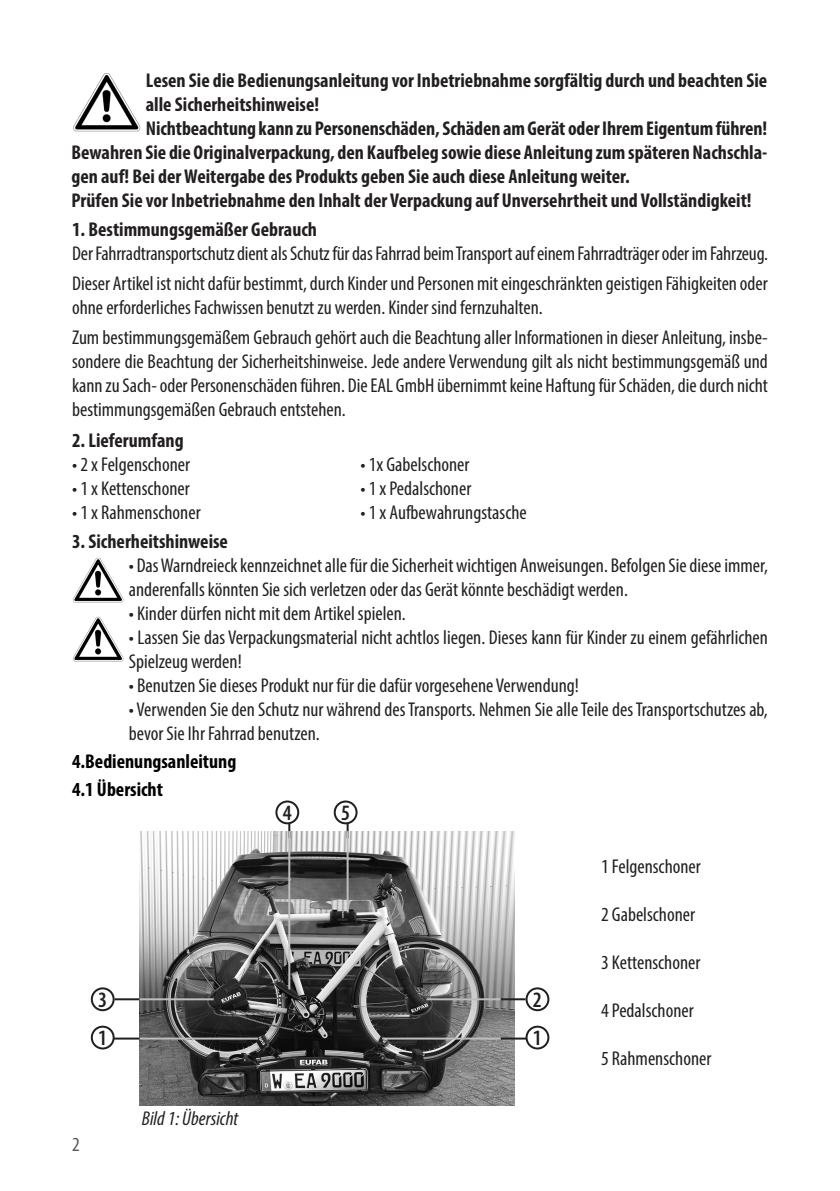
<style>
.page{position:relative;width:840px;height:1191px;background:#fff}
.page>*{position:absolute;margin:0;border:0;box-sizing:border-box;transform-origin:0 0}
.t1{font:600 condensed 22px "Myriad Pro";color:#231f20}
.t2{font:condensed 20px/24px "Myriad Pro";color:#231f20}
.t3{font:700 condensed 20px/24px "Myriad Pro";color:#231f20}
.t4{font:700 condensed 20px "Myriad Pro";color:#000001}
.t5{font:italic condensed 20px "Myriad Pro";color:#231f20}
.t6{font:condensed 20px "Myriad Pro";color:#57585a}
</style>
<div class="page">
<img style="left:73px;top:73px;width:67px;height:59px">
<img style="left:72px;top:557px;width:51px;height:45px">
<img style="left:72px;top:616px;width:51px;height:45px">
<img style="left:139px;top:831px;width:375px;height:275px">
<div style="left:91px;top:1025px;width:24px;height:24px;border:2px solid #231f20;border-radius:50%"></div>
<div style="left:525px;top:1025px;width:24px;height:24px;border:2px solid #231f20;border-radius:50%"></div>
<div style="left:91px;top:987px;width:24px;height:24px;border:2px solid #231f20;border-radius:50%"></div>
<hr style="left:115px;top:998px;width:24px;height:2px;background:#231f20">
<hr style="left:139px;top:998px;width:74px;height:2px;background:#bcbdc0">
<div style="left:525px;top:987px;width:24px;height:24px;border:2px solid #231f20;border-radius:50%"></div>
<hr style="left:500px;top:998px;width:25px;height:2px;background:#231f20">
<hr style="left:426px;top:998px;width:74px;height:2px;background:#bcbdc0">
<div style="left:275px;top:800px;width:24px;height:24px;border:2px solid #231f20;border-radius:50%"></div>
<div style="left:333px;top:800px;width:24px;height:24px;border:2px solid #231f20;border-radius:50%"></div>
<svg style="left:288px;top:823px;width:2px;height:8px"></svg>
<svg style="left:346px;top:823px;width:2px;height:8px"></svg>
<hr style="left:288px;top:831px;width:2px;height:158px;background:#bcbdc0">
<hr style="left:346px;top:831px;width:2px;height:81px;background:#bcbdc0">
<hr style="left:113px;top:1037px;width:26px;height:2px;background:#231f20">
<hr style="left:500px;top:1037px;width:26px;height:2px;background:#231f20">
<hr style="left:139px;top:1037px;width:119px;height:2px;background:#bcbdc0">
<hr style="left:382px;top:1037px;width:118px;height:2px;background:#bcbdc0">
<p class="t3" style="left:146px;top:68px;width:622px">Lesen Sie die Bedienungsanleitung vor Inbetriebnahme sorgfältig durch und beachten Sie alle Sicherheitshinweise!</p>
<p class="t3" style="left:146px;top:116px;width:622px">Nichtbeachtung kann zu Personenschäden, Schäden am Gerät oder Ihrem Eigentum führen!</p>
<p class="t3" style="left:71px;top:140px;width:697px">Bewahren Sie die Originalverpackung, den Kaufbeleg sowie diese Anleitung zum späteren Nachschla&shy;gen auf! Bei der Weitergabe des Produkts geben Sie auch diese Anleitung weiter.</p>
<p class="t3" style="left:71px;top:188px;width:681px">Prüfen Sie vor Inbetriebnahme den Inhalt der Verpackung auf Unversehrtheit und Vollständigkeit!</p>
<p class="t3" style="left:72px;top:217px;width:246px">1. Bestimmungsgemäßer Gebrauch</p>
<p class="t2" style="left:72px;top:241px;width:697px">Der Fahrradtransportschutz dient als Schutz für das Fahrrad beim Transport auf einem Fahrradträger oder im Fahrzeug.</p>
<p class="t2" style="left:72px;top:271px;width:697px">Dieser Artikel ist nicht dafür bestimmt, durch Kinder und Personen mit eingeschränkten geistigen Fähigkeiten oder ohne erforderliches Fachwissen benutzt zu werden. Kinder sind fernzuhalten.</p>
<p class="t2" style="left:72px;top:325px;width:697px;text-align:justify">Zum bestimmungsgemäßem Gebrauch gehört auch die Beachtung aller Informationen in dieser Anleitung, insbe&shy;sondere die Beachtung der Sicherheitshinweise. Jede andere Verwendung gilt als nicht bestimmungsgemäß und kann zu Sach- oder Personenschäden führen. Die EAL GmbH übernimmt keine Haftung für Schäden, die durch nicht bestimmungsgemäßen Gebrauch entstehen.</p>
<p class="t3" style="left:72px;top:428px;width:113px">2. Lieferumfang</p>
<p class="t2" style="left:72px;top:452px;width:119px">• 2 x Felgenschoner</p>
<p class="t2" style="left:360px;top:452px;width:110px">• 1x Gabelschoner</p>
<p class="t2" style="left:72px;top:476px;width:119px">• 1 x Kettenschoner</p>
<p class="t2" style="left:360px;top:476px;width:112px">• 1 x Pedalschoner</p>
<p class="t2" style="left:72px;top:500px;width:130px">• 1 x Rahmenschoner</p>
<p class="t2" style="left:360px;top:500px;width:168px">• 1 x Aufbewahrungstasche</p>
<p class="t3" style="left:72px;top:529px;width:157px">3. Sicherheitshinweise</p>
<p class="t2" style="left:129px;top:553px;width:640px">• Das Warndreieck kennzeichnet alle für die Sicherheit wichtigen Anweisungen. Befolgen Sie diese immer, anderenfalls könnten Sie sich verletzen oder das Gerät könnte beschädigt werden.</p>
<p class="t2" style="left:129px;top:601px;width:278px">• Kinder dürfen nicht mit dem Artikel spielen.</p>
<p class="t2" style="left:129px;top:625px;width:640px">• Lassen Sie das Verpackungsmaterial nicht achtlos liegen. Dieses kann für Kinder zu einem gefährlichen<br>Spielzeug werden!</p>
<p class="t2" style="left:129px;top:673px;width:451px">• Benutzen Sie dieses Produkt nur für die dafür vorgesehene Verwendung!</p>
<p class="t2" style="left:129px;top:697px;width:640px">• Verwenden Sie den Schutz nur während des Transports. Nehmen Sie alle Teile des Transportschutzes ab, bevor Sie Ihr Fahrrad benutzen.</p>
<p class="t4" style="left:72px;top:748px;width:166px">4.Bedienungsanleitung</p>
<p class="t4" style="left:72px;top:776px;width:92px">4.1 Übersicht</p>
<p class="t1" style="left:282px;top:799px;width:10px">4</p>
<p class="t1" style="left:341px;top:799px;width:10px">5</p>
<p class="t1" style="left:98px;top:986px;width:10px">3</p>
<p class="t1" style="left:532px;top:986px;width:10px">2</p>
<p class="t1" style="left:98px;top:1024px;width:10px">1</p>
<p class="t1" style="left:532px;top:1024px;width:10px">1</p>
<p class="t6" style="left:72px;top:1132px;width:9px">2</p>
<p class="t5" style="left:142px;top:1106px;width:98px">Bild 1: Übersicht</p>
<p class="t2" style="left:600px;top:854px;width:101px">1 Felgenschoner</p>
<p class="t2" style="left:600px;top:902px;width:95px">2 Gabelschoner</p>
<p class="t2" style="left:600px;top:950px;width:101px">3 Kettenschoner</p>
<p class="t2" style="left:600px;top:998px;width:94px">4 Pedalschoner</p>
<p class="t2" style="left:600px;top:1046px;width:112px">5 Rahmenschoner</p>
</div>
